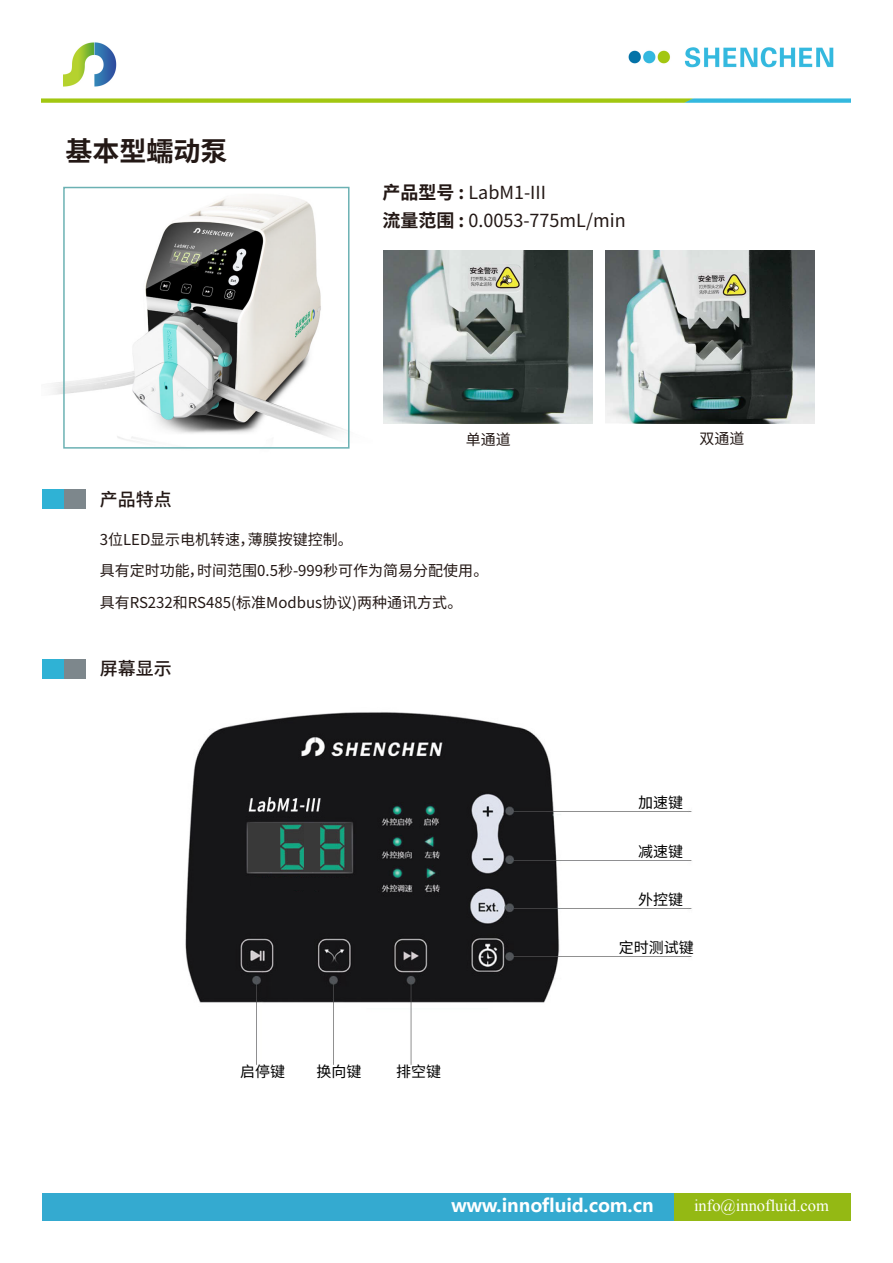
<style>
.page{position:relative;width:893px;height:1263px;background:#fff}
.page>*{position:absolute;margin:0;border:0;box-sizing:border-box;transform-origin:0 0}
.t1{font:700 27px "Source Han Sans CN";color:#231815}
.t2{font:18px/28.5px "Source Han Sans CN";color:#231815}
.t3{font:700 18px "Microsoft Ya Hei";color:#fff}
.t4{font:500 18px "Source Han Sans CN";color:#231815}
.t5{font:16.5px "Times New Roman";color:#fff}
.t6{font:15px/31.5px "Source Han Sans CN";color:#231815}
.t7{font:15px "Source Han Sans CN";color:#000}
.s1{font-weight:700}
</style>
<div class="page">
<div style="left:671px;top:1193px;width:179px;height:28px;background:#94b914"></div>
<div style="left:43px;top:1193px;width:631px;height:28px;background:#34aad0"></div>
<img style="left:43px;top:490px;width:42px;height:19px">
<img style="left:41px;top:42px;width:809px;height:61px">
<div style="left:542px;top:71px;width:299px;height:18px;background:#fff"></div>
<img style="left:43px;top:659px;width:42px;height:19px">
<img style="left:384px;top:251px;width:208px;height:173px">
<img style="left:606px;top:250px;width:208px;height:173px">
<img style="left:52px;top:186px;width:298px;height:256px">
<div style="left:63px;top:187px;width:287px;height:262px;border:2px solid #6bb1b3"></div>
<img style="left:185px;top:712px;width:507px;height:353px">
<img style="left:242px;top:794px;width:83px;height:22px">
<div style="left:304px;top:823px;width:16px;height:49px;background:#393939"></div>
<svg style="left:170px;top:264px;width:27px;height:6px"></svg>
<div style="left:248px;top:823px;width:32px;height:49px;background:#393939"></div>
<div style="left:251px;top:878px;width:102px;height:12px;background:#161618"></div>
<h1 class="t1" style="left:65px;top:136px;width:163px">基本型蠕动泵</h1>
<p class="t4" style="left:100px;top:489px;width:73px">产品特点</p>
<p class="t2" style="left:382px;top:178px;width:245px"><span class="s1">产品型号 :</span> LabM1-III<br><span class="s1">流量范围 :</span> 0.0053-775mL/min</p>
<p class="t6" style="left:466px;top:424px;width:46px">单通道</p>
<p class="t6" style="left:699px;top:423px;width:46px">双通道</p>
<p class="t6" style="left:100px;top:524px;width:390px">3位LED显示电机转速，薄膜按键控制。<br>具有定时功能，时间范围0.5秒-999秒可作为简易分配使用。具有RS232和RS485(标准Modbus协议)两种通讯方式。</p>
<p class="t4" style="left:100px;top:659px;width:73px">屏幕显示</p>
<p class="t7" style="left:240px;top:1063px;width:46px">启停键</p>
<p class="t7" style="left:317px;top:1063px;width:46px">换向键</p>
<p class="t7" style="left:396px;top:1063px;width:46px">排空键</p>
<p class="t7" style="left:638px;top:794px;width:46px">加速键</p>
<p class="t7" style="left:638px;top:843px;width:46px">减速键</p>
<p class="t7" style="left:638px;top:891px;width:46px">外控键</p>
<p class="t7" style="left:619px;top:939px;width:76px">定时测试键</p>
<p class="t3" style="left:451px;top:1193px;width:204px">www.innofluid.com.cn</p>
<p class="t5" style="left:694px;top:1194px;width:136px">info@innofluid.com</p>
</div>
